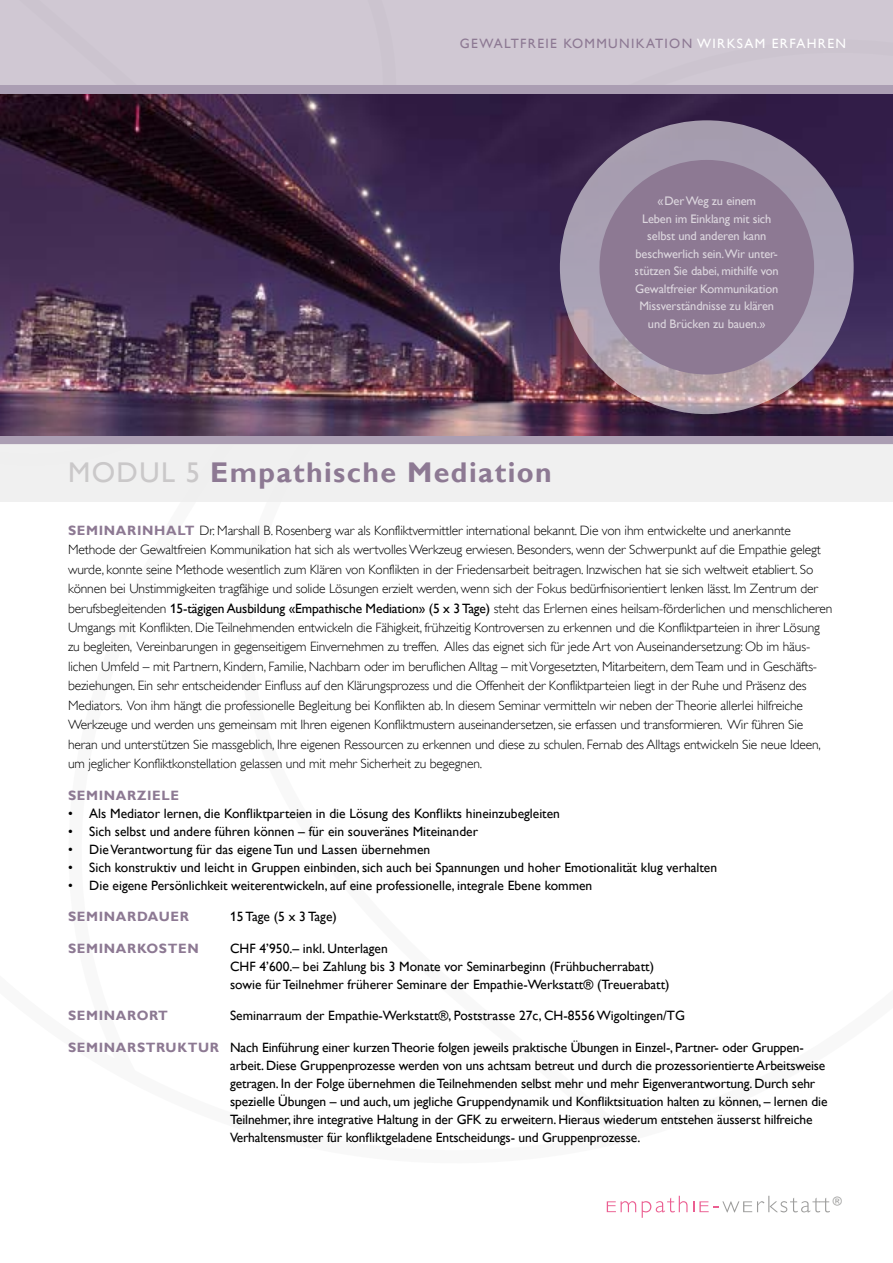
<style>
.page{position:relative;width:893px;height:1263px;background:#fff}
.page>*{position:absolute;margin:0;border:0;box-sizing:border-box;transform-origin:0 0}
.t1{font:700 28.5px "Gill Alt One";color:#8d7993}
.t2{font:28.5px "Gill Alt One";color:#cac8c9}
.t3{font:300 13.5px/19.5px "Gill Alt One";letter-spacing:-.01em;color:#000}
.t4{font:13.5px/18px "Gill Alt One";letter-spacing:-.01em;color:#000}
.t5{font:700 13.5px "Gill Alt One";letter-spacing:.05em;color:#8d7993}
.t6{font:13.5px "Gill Alt One";letter-spacing:.1em;color:#8d7993}
.t7{font:13.5px "Gill Alt One";letter-spacing:.1em;color:#fff}
.t8{font:12.45px/17.5px "Gill Alt One";letter-spacing:-.01em;color:#fff;text-align:center}
.t9{font:12.3px "Gill Sans";color:#9d9d9c}
.s1{color:#8d7993}
.s2{font-weight:400;color:#cac8c9}
.s3{font-weight:700;color:#8d7993}
.s4{font-weight:400}
</style>
<div class="page">
<svg style="left:642px;top:1196px;width:45px;height:22px"></svg>
<svg style="left:607px;top:1201px;width:29px;height:11px"></svg>
<svg style="left:693px;top:1196px;width:137px;height:16px"></svg>
<div style="left:0;top:0;width:893px;height:86px;background:#d0c8d3"></div>
<img style="left:0;top:94px;width:893px;height:342px">
<svg style="left:560px;top:120px;width:294px;height:294px;background:#aca0b0"></svg>
<div style="left:599px;top:160px;width:215px;height:214px;background:#8d7993;border-radius:50%"></div>
<div style="left:0;top:85px;width:893px;height:9px;background:#ab9eb3"></div>
<div style="left:0;top:436px;width:893px;height:8px;background:#ab9eb3"></div>
<div style="left:0;top:444px;width:893px;height:58px;background:#efefef"></div>
<p class="t6" style="left:460px;top:36px;width:22px">Gewaltf</p>
<p class="t6" style="left:528px;top:36px;width:16px">reie</p>
<p class="t6" style="left:563px;top:36px;width:32px">Kommunikati</p>
<p class="t7" style="left:669px;top:36px;width:67px"><span class="s1">on</span> Wirksame</p>
<p class="t7" style="left:780px;top:36px;width:19px">rfah</p>
<p class="t7" style="left:818px;top:36px;width:19px">ren</p>
<h1 class="t2" style="left:68px;top:456px;width:64px">Modul</h1>
<h1 class="t1" style="left:186px;top:456px;width:368px"><span class="s2">5</span> EMPATHISCHE MEDIATION</h1>
<p class="t8" style="left:635px;top:192px;width:145px">«Der Weg zu einem<br>Leben im Einklang mit sich selbst und anderen kann beschwerlich sein.Wir unter&shy;stützen Sie dabei, mithilfe von<br>Gewaltfreier Kommunikation<br>Missverständnisse zu klären und Brücken zu bauen.»</p>
<p class="t3" style="left:68px;top:520px;width:766px"><span class="s3">SEMINARINHALT</span> Dr. Marshall B. Rosenberg war als Konfliktvermittler international bekannt. Die von ihm entwickelte und anerkannte Methode der Gewaltfreien Kommunikation hat sich als wertvolles Werkzeug erwiesen. Besonders, wenn der Schwerpunkt auf die Empathie gelegt wurde, konnte seine Methode wesentlich zum Klären von Konflikten in der Friedensarbeit beitragen. Inzwischen hat sie sich weltweit etabliert. So können bei Unstimmigkeiten tragfähige und solide Lösungen erzielt werden, wenn sich der Fokus bedürfnisorientiert lenken lässt. Im Zentrum der berufsbegleitenden <span class="s4">15-tägigen Ausbildung «Empathische Mediation» (5 x 3 Tage)</span> steht das Erlernen eines heilsam-förderlichen und menschlicheren Umgangs mit Konflikten. Die Teilnehmenden entwickeln die Fähigkeit, frühzeitig Kontroversen zu erkennen und die Konfliktparteien in ihrer Lösung zu begleiten, Vereinbarungen in gegenseitigem Einvernehmen zu treffen. Alles das eignet sich für jede Art von Auseinandersetzung: Ob im häus&shy;lichen Umfeld – mit Partnern, Kindern, Familie, Nachbarn oder im beruflichen Alltag – mit Vorgesetzten, Mitarbeitern, dem Team und in Geschäfts&shy;beziehungen. Ein sehr entscheidender Einfluss auf den Klärungsprozess und die Offenheit der Konfliktparteien liegt in der Ruhe und Präsenz des Mediators. Von ihm hängt die professionelle Begleitung bei Konflikten ab. In diesem Seminar vermitteln wir neben der Theorie allerlei hilfreiche Werkzeuge und werden uns gemeinsam mit Ihren eigenen Konfliktmustern auseinandersetzen, sie erfassen und transformieren. Wir führen Sie heran und unterstützen Sie massgeblich, Ihre eigenen Ressourcen zu erkennen und diese zu schulen. Fernab des Alltags entwickeln Sie neue Ideen, um jeglicher Konfliktkonstellation gelassen und mit mehr Sicherheit zu begegnen.</p>
<p class="t5" style="left:68px;top:787px;width:113px">SEMINARZIELE</p>
<p class="t4" style="left:68px;top:804px;width:493px">• Als Mediator lernen, die Konfliktparteien in die Lösung des Konflikts hineinzubegleiten</p>
<p class="t4" style="left:68px;top:822px;width:412px">• Sich selbst und andere führen können – für ein souveränes Miteinander</p>
<p class="t4" style="left:68px;top:840px;width:364px">• DieVerantwortung für das eigene Tun und Lassen übernehmen</p>
<p class="t4" style="left:68px;top:858px;width:651px">• Sich konstruktiv und leicht in Gruppen einbinden, sich auch bei Spannungen und hoher Emotionalität klug verhalten</p>
<p class="t4" style="left:68px;top:876px;width:526px">• Die eigene Persönlichkeit weiterentwickeln, auf eine professionelle, integrale Ebene kommen</p>
<p class="t5" style="left:68px;top:909px;width:122px">SEMINARDAUER</p>
<p class="t4" style="left:230px;top:908px;width:108px">15 Tage (5 x 3 Tage)</p>
<p class="t5" style="left:68px;top:940px;width:132px">SEMINARKOSTEN</p>
<p class="t4" style="left:230px;top:939px;width:441px">CHF 4’950.– inkl. Unterlagen<br>CHF 4’600.– bei Zahlung bis 3 Monate vor Seminarbeginn (Frühbucherrabatt) sowie für Teilnehmer früherer Seminare der Empathie-Werkstatt® (Treuerabatt)</p>
<p class="t5" style="left:68px;top:1008px;width:101px">SEMINARORT</p>
<p class="t4" style="left:230px;top:1007px;width:456px">Seminarraum der Empathie-Werkstatt®, Poststrasse 27c, CH-8556Wigoltingen/TG</p>
<p class="t4" style="left:230px;top:1038px;width:599px;text-indent:-162px"><span class="s3">SEMINARSTRUKTUR</span> Nach Einführung einer kurzenTheorie folgen jeweils praktische Übungen in Einzel-, Partner- oder Gruppen&shy;arbeit. Diese Gruppenprozesse werden von uns achtsam betreut und durch die prozessorientierte Arbeitsweise getragen. In der Folge übernehmen dieTeilnehmenden selbst mehr und mehr Eigenverantwortung. Durch sehr spezielle Übungen – und auch, um jegliche Gruppendynamik und Konfliktsituation halten zu können, – lernen die Teilnehmer, ihre integrative Haltung in der GFK zu erweitern. Hieraus wiederum entstehen äusserst hilfreiche Verhaltensmuster für konfliktgeladene Entscheidungs- und Gruppenprozesse.</p>
<p class="t9" style="left:833px;top:1193px;width:11px">®</p>
</div>
